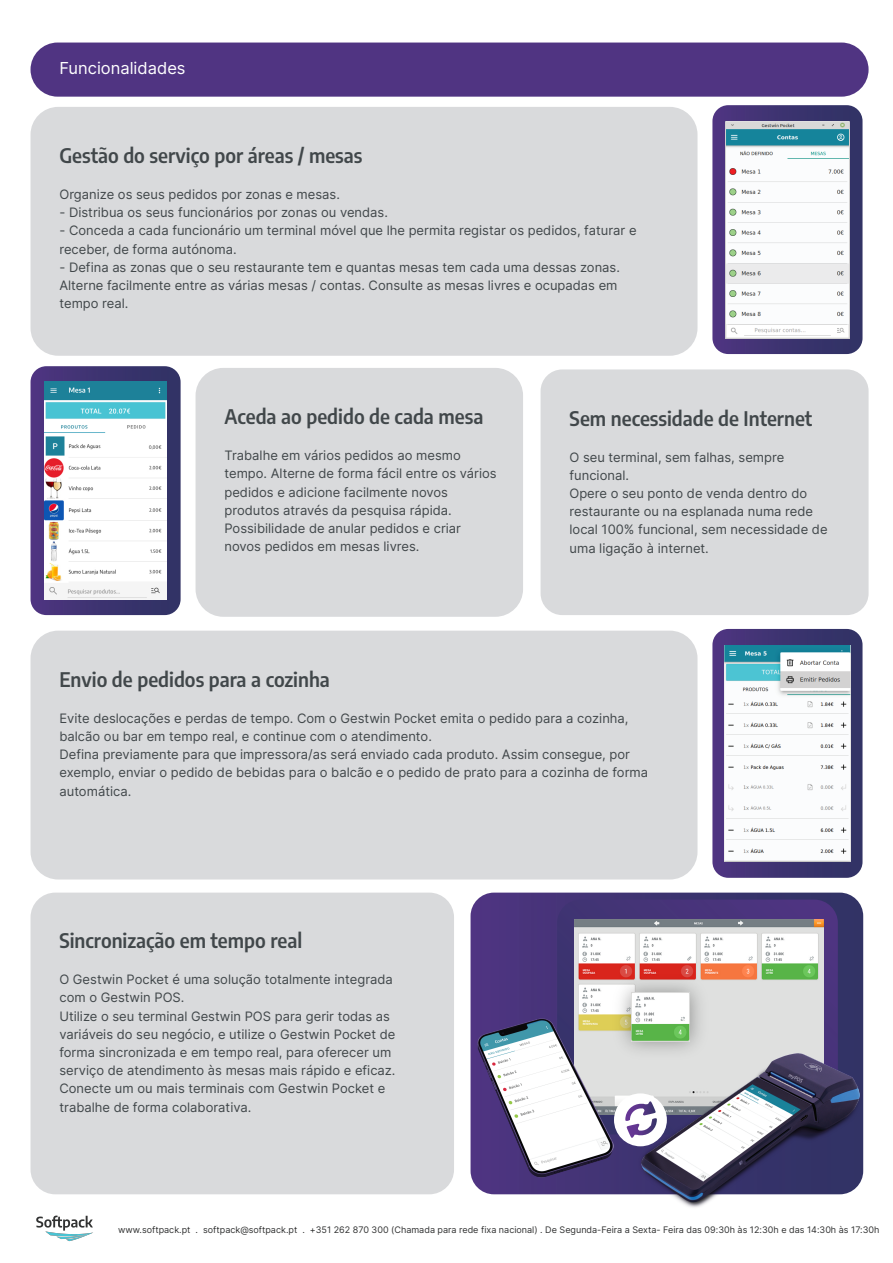
<style>
.page{position:relative;width:893px;height:1263px;background:#fff}
.page>*{position:absolute;margin:0;border:0;box-sizing:border-box;transform-origin:0 0}
.t1{font:600 semi-condensed 19.8px "Encode Sans";color:#41474a}
.t2{font:16.5px "Inter Regular 400 0";color:#fff}
.t3{font:13.05px/18.1px "Inter Regular 400 0";color:#41474a}
.t4{font:9px "Inter Regular 400 0";color:#313232}
</style>
<div class="page">
<svg style="left:471px;top:893px;width:392px;height:301px;background:#473779"></svg>
<div style="left:31px;top:631px;width:666px;height:248px;background:#d9dadc;border-radius:28px"></div>
<svg style="left:712px;top:105px;width:150px;height:249px;background:#4c427b"></svg>
<div style="left:31px;top:107px;width:666px;height:249px;background:#d9dadc;border-radius:28px"></div>
<img style="left:726px;top:121px;width:123px;height:217px">
<div style="left:31px;top:43px;width:837px;height:54px;background:#503482;border-radius:27px"></div>
<svg style="left:31px;top:366px;width:150px;height:249px;background:#463c78"></svg>
<div style="left:196px;top:368px;width:327px;height:249px;background:#d9dadc;border-radius:28px"></div>
<img style="left:44px;top:382px;width:123px;height:217px">
<svg style="left:712px;top:629px;width:150px;height:249px;background:#473c78"></svg>
<img style="left:724px;top:645px;width:127px;height:216px">
<div style="left:31px;top:893px;width:423px;height:301px;background:#d9dadc;border-radius:25px"></div>
<div style="left:541px;top:369px;width:328px;height:246px;background:#d9dadc;border-radius:22px"></div>
<svg style="left:557px;top:900px;width:281px;height:142px;background:#4a397b"></svg>
<img style="left:575px;top:920px;width:248px;height:175px">
<img style="left:478px;top:1018px;width:152px;height:177px">
<div style="left:614px;top:1093px;width:53px;height:53px;background:#fff;border-radius:50%"></div>
<svg style="left:625px;top:1107px;width:6px;height:30px"></svg>
<img style="left:606px;top:967px;width:110px;height:100px">
<img style="left:631px;top:993px;width:59px;height:49px">
<img style="left:36px;top:1215px;width:57px;height:27px">
<img style="left:631px;top:1042px;width:233px;height:166px">
<p class="t2" style="left:59px;top:56px;width:128px">Funcionalidades</p>
<h1 class="t1" style="left:59px;top:141px;width:304px">Gestão do serviço por áreas / mesas</h1>
<p class="t3" style="left:59px;top:185px;width:282px">Organize os seus pedidos por zonas e mesas.</p>
<p class="t3" style="left:59px;top:203px;width:330px">- Distribua os seus funcionários por zonas ou vendas.</p>
<p class="t3" style="left:59px;top:221px;width:579px">- Conceda a cada funcionário um terminal móvel que lhe permita registar os pedidos, faturar e receber, de forma autónoma.</p>
<p class="t3" style="left:59px;top:258px;width:562px">- Defina as zonas que o seu restaurante tem e quantas mesas tem cada uma dessas zonas.<br>Alterne facilmente entre as várias mesas / contas. Consulte as mesas livres e ocupadas em tempo real.</p>
<h1 class="t1" style="left:224px;top:402px;width:260px">Aceda ao pedido de cada mesa</h1>
<p class="t3" style="left:224px;top:446px;width:274px">Trabalhe em vários pedidos ao mesmo tempo. Alterne de forma fácil entre os vários pedidos e adicione facilmente novos produtos através da pesquisa rápida.<br>Possibilidade de anular pedidos e criar novos pedidos em mesas livres.</p>
<h1 class="t1" style="left:569px;top:404px;width:244px">Sem necessidade de Internet</h1>
<p class="t3" style="left:569px;top:448px;width:260px">O seu terminal, sem falhas, sempre funcional.<br>Opere o seu ponto de venda dentro do restaurante ou na esplanada numa rede local 100% funcional, sem necessidade de uma ligação à internet.</p>
<h1 class="t1" style="left:59px;top:665px;width:272px">Envio de pedidos para a cozinha</h1>
<p class="t3" style="left:59px;top:709px;width:590px">Evite deslocações e perdas de tempo. Com o Gestwin Pocket emita o pedido para a cozinha, balcão ou bar em tempo real, e continue com o atendimento.<br>Defina previamente para que impressora/as será enviado cada produto. Assim consegue, por exemplo, enviar o pedido de bebidas para o balcão e o pedido de prato para a cozinha de forma automática.</p>
<h1 class="t1" style="left:59px;top:926px;width:244px">Sincronização em tempo real</h1>
<p class="t3" style="left:59px;top:970px;width:338px">O Gestwin Pocket é uma solução totalmente integrada com o Gestwin POS.<br>Utilize o seu terminal Gestwin POS para gerir todas as variáveis do seu negócio, e utilize o Gestwin Pocket de forma sincronizada e em tempo real, para oferecer um serviço de atendimento às mesas mais rápido e eficaz.<br>Conecte um ou mais terminais com Gestwin Pocket e trabalhe de forma colaborativa.</p>
<p class="t4" style="left:118px;top:1223px;width:763px">www.softpack.pt . softpack@softpack.pt . +351 262 870 300 (Chamada para rede fixa nacional) . De Segunda-Feira a Sexta- Feira das 09:30h às 12:30h e das 14:30h às 17:30h</p>
</div>
